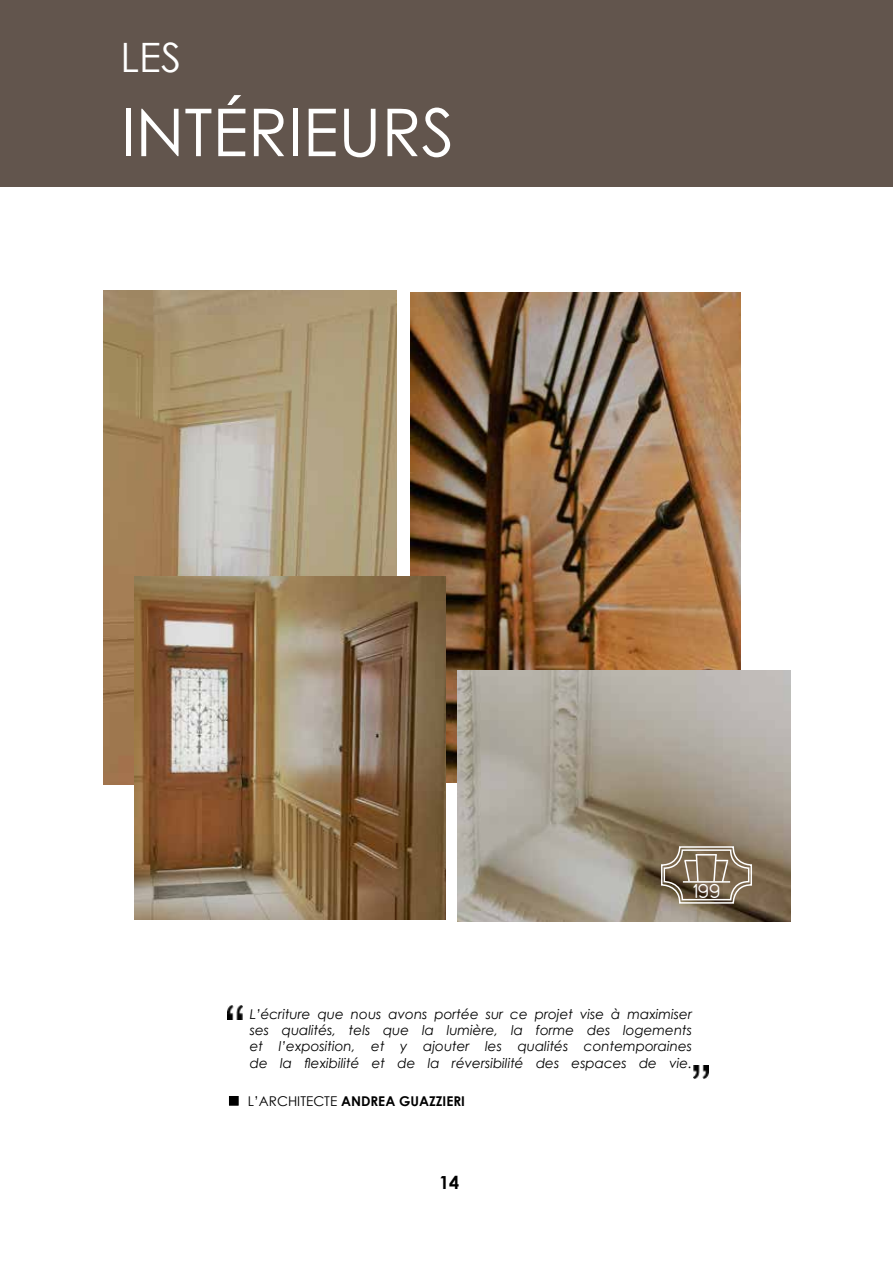
<style>
.page{position:relative;width:893px;height:1263px;background:#fff}
.page>*{position:absolute;margin:0;border:0;box-sizing:border-box;transform-origin:0 0}
.t1{font:66px "Century Gothic";color:#fff}
.t2{font:40.5px "Century Gothic";color:#fff}
.t3{font:19.5px "Hover Classic Lite";color:#fff}
.t4{font:700 18px "Century Gothic";color:#000}
.t5{font:italic 13.5px/16.2px "Century Gothic";color:#000;text-align:justify}
.t6{font:700 13.5px "Century Gothic";color:#000}
.s1{font-weight:400}
</style>
<div class="page">
<img style="left:410px;top:292px;width:331px;height:490px">
<img style="left:103px;top:291px;width:294px;height:494px">
<img style="left:457px;top:670px;width:333px;height:251px">
<img style="left:135px;top:577px;width:310px;height:343px">
<img style="left:228px;top:1006px;width:14px;height:13px">
<div style="left:228px;top:1095px;width:11px;height:11px;background:#000"></div>
<div style="left:227px;top:1094px;width:13px;height:13px;border:2px solid #fff"></div>
<div style="left:0;top:0;width:893px;height:186px;background:#62554d"></div>
<div style="left:663px;top:849px;width:86px;height:51px;border:2px solid #fff;border-radius:18px"></div>
<svg style="left:683px;top:853px;width:46px;height:31px"></svg>
<hr style="left:683px;top:881px;width:47px;height:2px;background:#fff">
<div style="left:661px;top:846px;width:91px;height:58px;border:2px solid #fff;border-radius:18px"></div>
<img style="left:694px;top:1065px;width:14px;height:13px">
<h2 class="t2" style="left:121px;top:29px;width:62px">LES</h2>
<h1 class="t1" style="left:121px;top:86px;width:335px">INTÉRIEURS</h1>
<h3 class="t3" style="left:693px;top:882px;width:29px">199</h3>
<p class="t5" style="left:250px;top:1006px;width:444px">L’écriture que nous avons portée sur ce projet vise à maximiser ses qualités, tels que la lumière, la forme des logements et l’exposition, et y ajouter les qualités contemporaines de la flexibilité et de la réversibilité des espaces de vie.</p>
<p class="t6" style="left:248px;top:1091px;width:219px"><span class="s1">L’ARCHITECTE</span> ANDREA GUAZZIERI</p>
<h3 class="t4" style="left:439px;top:1169px;width:22px">14</h3>
</div>
